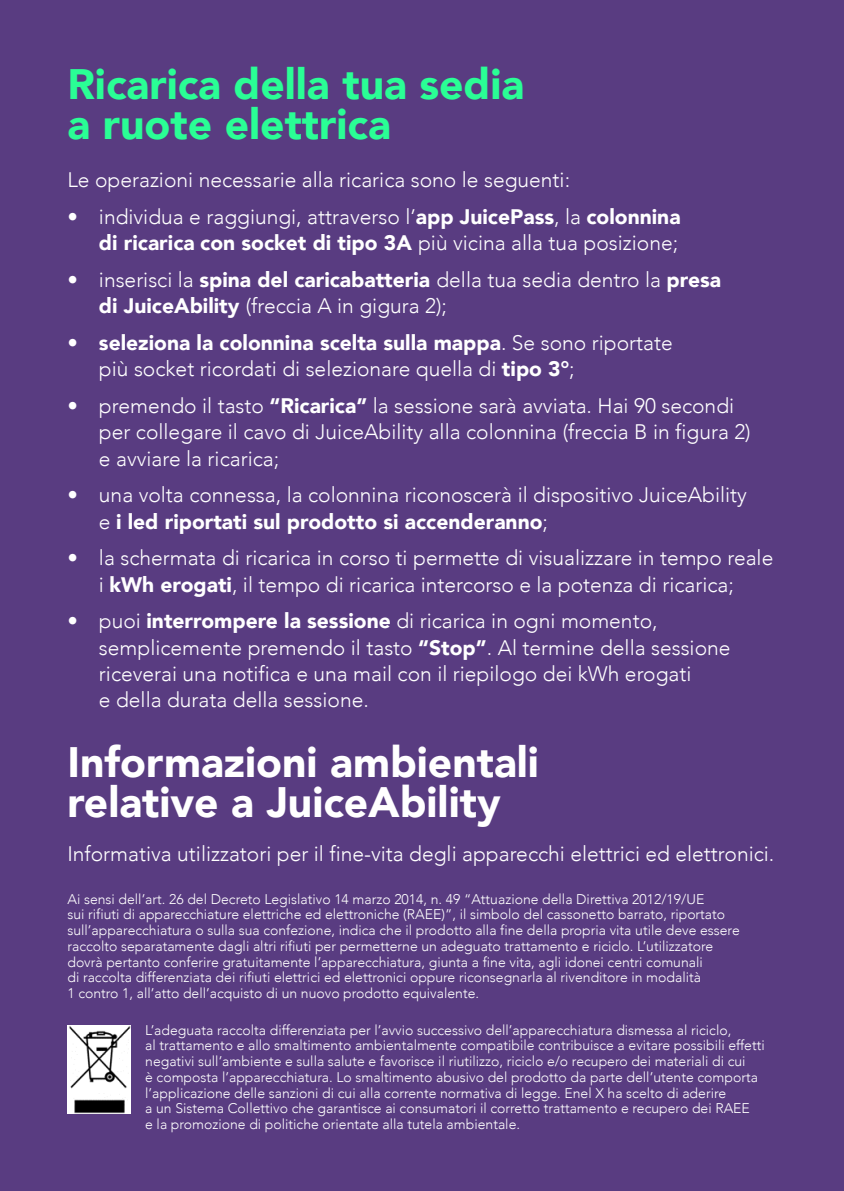
<style>
.page{position:relative;width:844px;height:1191px;background:#fff}
.page>*{position:absolute;margin:0;border:0;box-sizing:border-box;transform-origin:0 0}
.t1{font:900 42.52px/40.2px "Avenir";color:#fff}
.t2{font:900 42.52px/40.2px "Avenir";color:#2afe95}
.t3{font:300 21px/26.2px "Avenir";color:#fff}
.t4{font:300 14px/15.8px "Avenir";color:#fff}
.s1{font-weight:900}
</style>
<div class="page">
<div style="left:0;top:0;width:843px;height:1191px;background:#593c81"></div>
<img style="left:67px;top:1025px;width:64px;height:88px">
<h1 class="t2" style="left:67px;top:63px;width:458px">Ricarica della tua sedia a ruote elettrica</h1>
<h2 class="t3" style="left:67px;top:167px;width:504px">Le operazioni necessarie alla ricarica sono le seguenti:</h2>
<h2 class="t3" style="left:67px;top:204px;width:614px;text-align:right">• individua e raggiungi, attraverso l’<span class="s1">app JuicePass</span>, la <span class="s1">colonnina di ricarica con socket di tipo 3A</span> più vicina alla tua posizione;</h2>
<h2 class="t3" style="left:99px;top:267px;width:623px;text-indent:-32px">• inserisci la <span class="s1">spina del caricabatteria</span> della tua sedia dentro la <span class="s1">presa di JuiceAbility</span> (freccia A in gigura 2);</h2>
<h2 class="t3" style="left:99px;top:330px;width:575px;text-indent:-32px"><span class="s1">• seleziona la colonnina scelta sulla mappa</span>. Se sono riportate più socket ricordati di selezionare quella di <span class="s1">tipo 3°</span>;</h2>
<h2 class="t3" style="left:99px;top:393px;width:653px;text-indent:-32px">• premendo il tasto <span class="s1">“Ricarica”</span> la sessione sarà avviata. Hai 90 secondi per collegare il cavo di JuiceAbility alla colonnina (freccia B in figura 2) e avviare la ricarica;</h2>
<h2 class="t3" style="left:99px;top:482px;width:649px;text-indent:-32px">• una volta connessa, la colonnina riconoscerà il dispositivo JuiceAbility e <span class="s1">i led riportati sul prodotto si accenderanno</span>;</h2>
<h2 class="t3" style="left:67px;top:545px;width:707px;text-align:center">• la schermata di ricarica in corso ti permette di visualizzare in tempo reale i <span class="s1">kWh erogati</span>, il tempo di ricarica intercorso e la potenza di ricarica;</h2>
<h2 class="t3" style="left:99px;top:608px;width:633px;text-indent:-32px">• puoi <span class="s1">interrompere la sessione</span> di ricarica in ogni momento, semplicemente premendo il tasto <span class="s1">“Stop”</span>. Al termine della sessione riceverai una notifica e una mail con il riepilogo dei kWh erogati<br>e della durata della sessione.</h2>
<h1 class="t1" style="left:67px;top:741px;width:473px">Informazioni ambientali relative a JuiceAbility</h1>
<h2 class="t3" style="left:67px;top:841px;width:708px">Informativa utilizzatori per il fine-vita degli apparecchi elettrici ed elettronici.</h2>
<p class="t4" style="left:67px;top:891px;width:673px">Ai sensi dell’art. 26 del Decreto Legislativo 14 marzo 2014, n. 49 “Attuazione della Direttiva 2012/19/UE<br>sui rifiuti di apparecchiature elettriche ed elettroniche (RAEE)”, il simbolo del cassonetto barrato, riportato sull’apparecchiatura o sulla sua confezione, indica che il prodotto alla fine della propria vita utile deve essere raccolto separatamente dagli altri rifiuti per permetterne un adeguato trattamento e riciclo. L’utilizzatore dovrà pertanto conferire gratuitamente l’apparecchiatura, giunta a fine vita, agli idonei centri comunali<br>di raccolta differenziata dei rifiuti elettrici ed elettronici oppure riconsegnarla al rivenditore in modalità<br>1 contro 1, all’atto dell’acquisto di un nuovo prodotto equivalente.</p>
<p class="t4" style="left:145px;top:1022px;width:621px">L’adeguata raccolta differenziata per l’avvio successivo dell’apparecchiatura dismessa al riciclo,<br>al trattamento e allo smaltimento ambientalmente compatibile contribuisce a evitare possibili effetti negativi sull’ambiente e sulla salute e favorisce il riutilizzo, riciclo e/o recupero dei materiali di cui<br>è composta l’apparecchiatura. Lo smaltimento abusivo del prodotto da parte dell’utente comporta l’applicazione delle sanzioni di cui alla corrente normativa di legge. Enel X ha scelto di aderire<br>a un Sistema Collettivo che garantisce ai consumatori il corretto trattamento e recupero dei RAEE<br>e la promozione di politiche orientate alla tutela ambientale.</p>
</div>
